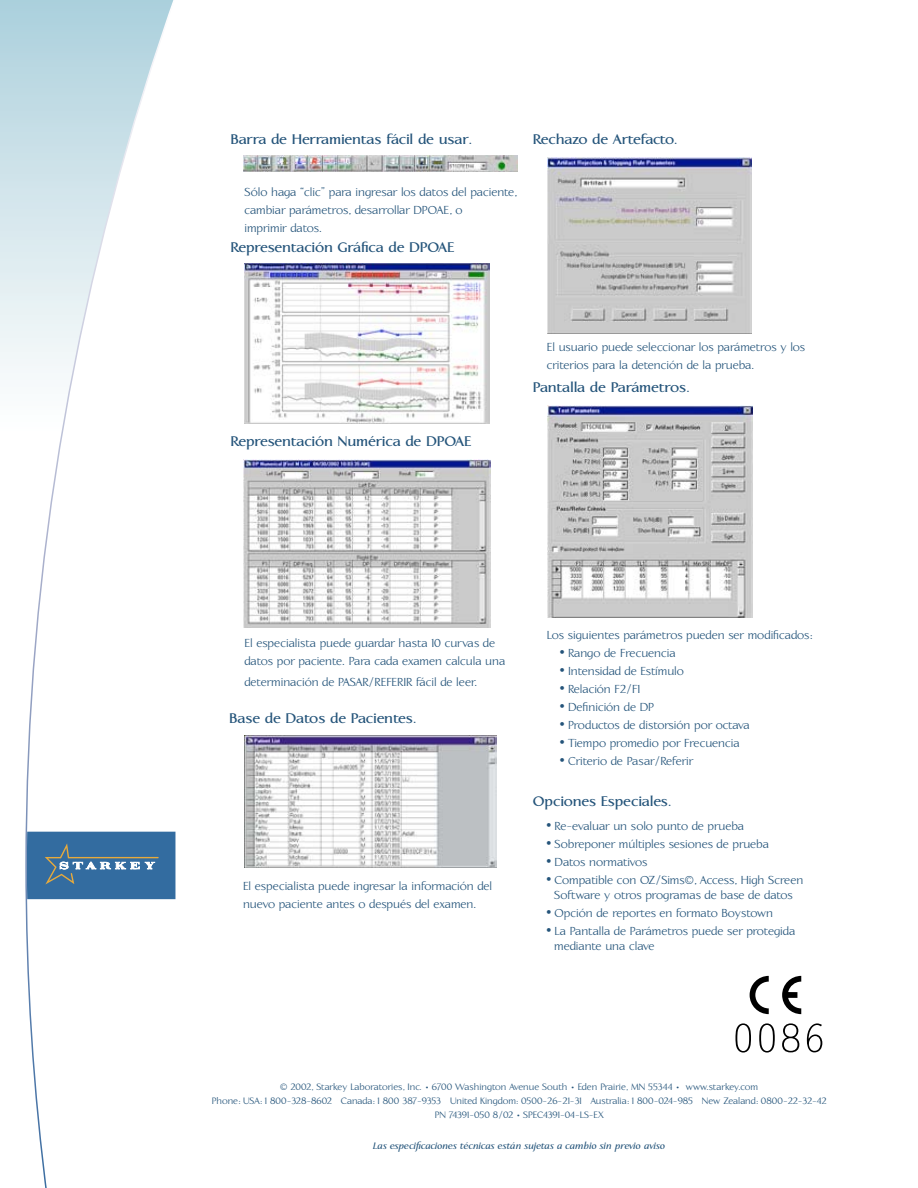
<style>
.page{position:relative;width:918px;height:1188px;background:#fff}
.page>*{position:absolute;margin:0;border:0;box-sizing:border-box;transform-origin:0 0}
.t1{font:700 18px "Aperto";color:#24547a}
.t2{font:15px/18px "Aperto";color:#24547a}
.t3{font:12px/14.4px "Aperto";color:#24547a;text-align:center}
.t4{font:italic 600 12px "Aperto";color:#24547a}
.s1{font-family:"Universal Newswith Comm Pi"}
</style>
<div class="page">
<svg style="left:0;top:0;width:25px;height:373px"></svg>
<svg style="left:25px;top:0;width:151px;height:1188px"></svg>
<svg style="left:735px;top:975px;width:88px;height:78px"></svg>
<img style="left:244px;top:155px;width:274px;height:16px">
<img style="left:244px;top:264px;width:245px;height:159px">
<img style="left:243px;top:459px;width:248px;height:168px">
<img style="left:547px;top:405px;width:206px;height:212px">
<img style="left:244px;top:735px;width:253px;height:132px">
<img style="left:547px;top:158px;width:205px;height:175px">
<p class="t1" style="left:231px;top:127px;width:243px">Barra de Herramientas fácil de usar.</p>
<p class="t2" style="left:244px;top:183px;width:274px">Sólo haga “clic” para ingresar los datos del paciente, cambiar parámetros, desarrollar DPOAE, o<br>imprimir datos.</p>
<p class="t1" style="left:231px;top:235px;width:225px">Representación Gráfica de DPOAE</p>
<p class="t1" style="left:533px;top:127px;width:146px">Rechazo de Artefacto.</p>
<p class="t1" style="left:231px;top:430px;width:242px">Representación Numérica de DPOAE</p>
<p class="t2" style="left:547px;top:338px;width:260px">El usuario puede seleccionar los parámetros y los criterios para la detención de la prueba.</p>
<p class="t1" style="left:533px;top:375px;width:158px">Pantalla de Parámetros.</p>
<p class="t2" style="left:244px;top:634px;width:262px">El especialista puede guardar hasta 10 curvas de datos por paciente. Para cada examen calcula una</p>
<p class="t2" style="left:244px;top:674px;width:234px">determinación de PASAR/REFERIR fácil de leer.</p>
<p class="t1" style="left:230px;top:706px;width:189px">Base de Datos de Pacientes.</p>
<p class="t2" style="left:243px;top:877px;width:251px">El especialista puede ingresar la información del nuevo paciente antes o después del examen.</p>
<p class="t2" style="left:547px;top:626px;width:267px">Los siguientes parámetros pueden ser modificados:</p>
<p class="t2" style="left:560px;top:644px;width:117px"><span class="s1">•</span> Rango de Frecuencia</p>
<p class="t2" style="left:560px;top:662px;width:125px"><span class="s1">•</span> Intensidad de Estímulo</p>
<p class="t2" style="left:560px;top:680px;width:81px"><span class="s1">•</span> Relación F2/F1</p>
<p class="t2" style="left:560px;top:698px;width:95px"><span class="s1">•</span> Definición de DP</p>
<p class="t2" style="left:560px;top:716px;width:191px"><span class="s1">•</span> Productos de distorsión por octava</p>
<p class="t2" style="left:560px;top:734px;width:181px"><span class="s1">•</span> Tiempo promedio por Frecuencia</p>
<p class="t2" style="left:560px;top:752px;width:134px"><span class="s1">•</span> Criterio de Pasar/Referir</p>
<p class="t1" style="left:533px;top:789px;width:140px">Opciones Especiales.</p>
<p class="t2" style="left:547px;top:818px;width:199px"><span class="s1">•</span> Re-evaluar un solo punto de prueba</p>
<p class="t2" style="left:547px;top:836px;width:224px"><span class="s1">•</span> Sobreponer múltiples sesiones de prueba</p>
<p class="t2" style="left:547px;top:854px;width:102px"><span class="s1">•</span> Datos normativos</p>
<p class="t2" style="left:547px;top:873px;width:258px;line-height:15px;text-align:center"><span class="s1">•</span> Compatible con OZ/Sims©, Access, High Screen<br>Software y otros programas de base de datos</p>
<p class="t2" style="left:547px;top:905px;width:228px"><span class="s1">•</span> Opción de reportes en formato Boystown</p>
<p class="t2" style="left:554px;top:924px;width:243px;line-height:15px;text-indent:-7px"><span class="s1">•</span> La Pantalla de Parámetros puede ser protegida mediante una clave</p>
<p class="t3" style="left:212px;top:1079px;width:616px">© 2002, Starkey Laboratories, Inc. • 6700 Washington Avenue South • Eden Prairie, MN 55344 • www.starkey.com<br>Phone: USA: 1 800-328-8602 Canada: 1 800 387-9353 United Kingdom: 0500-26-21-31 Australia: 1 800-024-985 New Zealand: 0800-22-32-42<br>PN 74391-050 8/02 • SPEC4391-04-LS-EX</p>
<p class="t4" style="left:373px;top:1140px;width:293px">Las especificaciones técnicas están sujetas a cambio sin previo aviso</p>
</div>
